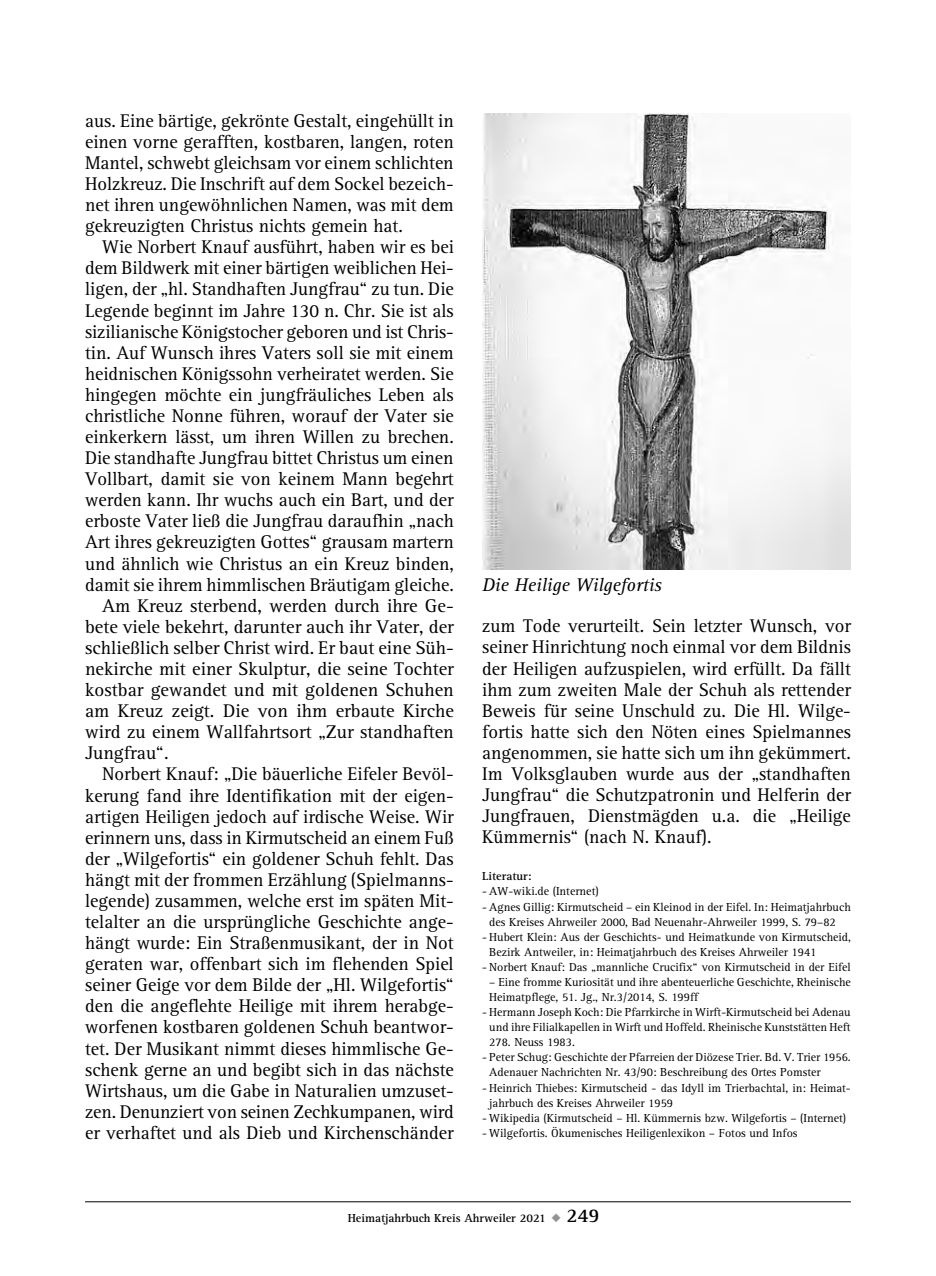
<style>
.page{position:relative;width:936px;height:1276px;background:#fff}
.page>*{position:absolute;margin:0;border:0;box-sizing:border-box;transform-origin:0 0}
.t1{font:19px/21px "AT Rotis Serif";color:#000;text-align:justify}
.t2{font:italic 19px "AT Rotis Serif";color:#000}
.t3{font:12px/15px "AT Rotis Serif";color:#000}
.t4{font:700 12px "AT Rotis Serif";color:#000}
.s1{color:#939393}
.s2{font-size:20px}
</style>
<div class="page">
<hr style="left:85px;top:1201px;width:765px;height:1px;background:#000">
<img style="left:482px;top:113px;width:368px;height:457px">
<p class="t1" style="left:85px;top:111px;width:370px">aus. Eine bärtige, gekrönte Gestalt, eingehüllt in einen vorne gerafften, kostbaren, langen, roten Mantel, schwebt gleichsam vor einem schlichten Holzkreuz. Die Inschrift auf dem Sockel bezeich&shy;net ihren ungewöhnlichen Namen, was mit dem gekreuzigten Christus nichts gemein hat.</p>
<p class="t1" style="left:102px;top:237px;width:353px">Wie Norbert Knauf ausführt, haben wir es bei</p>
<p class="t1" style="left:85px;top:258px;width:370px">dem Bildwerk mit einer bärtigen weiblichen Hei-</p>
<p class="t1" style="left:85px;top:279px;width:370px">ligen, der „hl. Standhaften Jungfrau“ zu tun. Die</p>
<p class="t1" style="left:85px;top:300px;width:370px">Legende beginnt im Jahre 130 n. Chr. Sie ist als</p>
<p class="t1" style="left:85px;top:321px;width:370px">sizilianische Königstocher geboren und ist Chris-</p>
<p class="t1" style="left:85px;top:342px;width:370px">tin. Auf Wunsch ihres Vaters soll sie mit einem</p>
<p class="t1" style="left:85px;top:363px;width:370px">heidnischen Königssohn verheiratet werden. Sie</p>
<p class="t1" style="left:85px;top:384px;width:370px">hingegen möchte ein jungfräuliches Leben als</p>
<p class="t1" style="left:85px;top:406px;width:370px">christliche Nonne führen, worauf der Vater sie</p>
<p class="t1" style="left:85px;top:427px;width:370px">einkerkern lässt, um ihren Willen zu brechen.</p>
<p class="t1" style="left:85px;top:448px;width:370px">Die standhafte Jungfrau bittet Christus um einen</p>
<p class="t1" style="left:85px;top:469px;width:370px">Vollbart, damit sie von keinem Mann begehrt</p>
<p class="t1" style="left:85px;top:490px;width:370px">werden kann. Ihr wuchs auch ein Bart, und der</p>
<p class="t1" style="left:85px;top:511px;width:370px">erboste Vater ließ die Jungfrau daraufhin „nach</p>
<p class="t1" style="left:85px;top:532px;width:370px">Art ihres gekreuzigten Gottes“ grausam martern</p>
<p class="t1" style="left:85px;top:553px;width:370px">und ähnlich wie Christus an ein Kreuz binden,</p>
<p class="t1" style="left:85px;top:574px;width:370px">damit sie ihrem himmlischen Bräutigam gleiche.</p>
<p class="t1" style="left:102px;top:595px;width:353px">Am Kreuz sterbend, werden durch ihre Ge-</p>
<p class="t1" style="left:85px;top:616px;width:370px">bete viele bekehrt, darunter auch ihr Vater, der</p>
<p class="t1" style="left:85px;top:637px;width:370px">schließlich selber Christ wird. Er baut eine Süh-</p>
<p class="t1" style="left:85px;top:659px;width:370px">nekirche mit einer Skulptur, die seine Tochter</p>
<p class="t1" style="left:85px;top:680px;width:370px">kostbar gewandet und mit goldenen Schuhen</p>
<p class="t1" style="left:85px;top:701px;width:370px">am Kreuz zeigt. Die von ihm erbaute Kirche</p>
<p class="t1" style="left:85px;top:722px;width:370px">wird zu einem Wallfahrtsort „Zur standhaften</p>
<p class="t1" style="left:85px;top:743px;width:85px">Jungfrau“.</p>
<p class="t1" style="left:102px;top:764px;width:353px">Norbert Knauf: „Die bäuerliche Eifeler Bevöl-</p>
<p class="t1" style="left:85px;top:785px;width:370px">kerung fand ihre Identifikation mit der eigen-</p>
<p class="t1" style="left:85px;top:806px;width:370px">artigen Heiligen jedoch auf irdische Weise. Wir</p>
<p class="t1" style="left:85px;top:827px;width:370px">erinnern uns, dass in Kirmutscheid an einem Fuß</p>
<p class="t1" style="left:85px;top:848px;width:370px">der „Wilgefortis“ ein goldener Schuh fehlt. Das</p>
<p class="t1" style="left:85px;top:869px;width:370px">hängt mit der frommen Erzählung (Spielmanns-</p>
<p class="t1" style="left:85px;top:890px;width:370px">legende) zusammen, welche erst im späten Mit-</p>
<p class="t1" style="left:85px;top:912px;width:370px">telalter an die ursprüngliche Geschichte ange-</p>
<p class="t1" style="left:85px;top:933px;width:370px">hängt wurde: Ein Straßenmusikant, der in Not</p>
<p class="t1" style="left:85px;top:954px;width:370px">geraten war, offenbart sich im flehenden Spiel</p>
<p class="t1" style="left:85px;top:975px;width:370px">seiner Geige vor dem Bilde der „Hl. Wilgefortis“</p>
<p class="t1" style="left:85px;top:996px;width:370px">den die angeflehte Heilige mit ihrem herabge-</p>
<p class="t1" style="left:85px;top:1017px;width:370px">worfenen kostbaren goldenen Schuh beantwor-</p>
<p class="t1" style="left:85px;top:1038px;width:370px">tet. Der Musikant nimmt dieses himmlische Ge-</p>
<p class="t1" style="left:85px;top:1059px;width:370px">schenk gerne an und begibt sich in das nächste</p>
<p class="t1" style="left:85px;top:1080px;width:370px">Wirtshaus, um die Gabe in Naturalien umzuset-</p>
<p class="t1" style="left:85px;top:1101px;width:370px">zen. Denunziert von seinen Zechkumpanen, wird</p>
<p class="t1" style="left:85px;top:1122px;width:370px">er verhaftet und als Dieb und Kirchenschänder</p>
<p class="t2" style="left:482px;top:574px;width:181px">Die Heilige Wilgefortis</p>
<p class="t1" style="left:482px;top:616px;width:370px">zum Tode verurteilt. Sein letzter Wunsch, vor seiner Hinrichtung noch einmal vor dem Bildnis der Heiligen aufzuspielen, wird erfüllt. Da fällt ihm zum zweiten Male der Schuh als rettender Beweis für seine Unschuld zu. Die Hl. Wilge&shy;fortis hatte sich den Nöten eines Spielmannes angenommen, sie hatte sich um ihn gekümmert.<br>Im Volksglauben wurde aus der „standhaften Jungfrau“ die Schutzpatronin und Helferin der Jungfrauen, Dienstmägden u.a. die „Heilige Kümmernis“ (nach N. Knauf).</p>
<p class="t4" style="left:482px;top:869px;width:51px">Literatur:</p>
<p class="t3" style="left:482px;top:884px;width:118px">- AW-wiki.de (Internet)</p>
<p class="t3" style="left:489px;top:899px;width:363px;text-indent:-7px">- Agnes Gillig: Kirmutscheid – ein Kleinod in der Eifel. In: Heimatjahrbuch des Kreises Ahrweiler 2000, Bad Neuenahr-Ahrweiler 1999, S. 79–82</p>
<p class="t3" style="left:489px;top:929px;width:363px;text-indent:-7px">- Hubert Klein: Aus der Geschichts- und Heimatkunde von Kirmutscheid,<br>Bezirk Antweiler, in: Heimatjahrbuch des Kreises Ahrweiler 1941</p>
<p class="t3" style="left:482px;top:959px;width:370px">- Norbert Knauf: Das „mannliche Crucifix“ von Kirmutscheid in der Eifel</p>
<p class="t3" style="left:489px;top:975px;width:363px">– Eine fromme Kuriosität und ihre abenteuerliche Geschichte, Rheinische<br>Heimatpflege, 51. Jg., Nr.3/2014, S. 199ff</p>
<p class="t3" style="left:489px;top:1005px;width:363px;text-align:justify;text-indent:-7px">- Hermann Joseph Koch: Die Pfarrkirche in Wirft-Kirmutscheid bei Adenau und ihre Filialkapellen in Wirft und Hoffeld. Rheinische Kunststätten Heft 278. Neuss 1983.</p>
<p class="t3" style="left:489px;top:1050px;width:363px;text-indent:-7px">- Peter Schug: Geschichte der Pfarreien der Diözese Trier. Bd. V. Trier 1956.<br>Adenauer Nachrichten Nr. 43/90: Beschreibung des Ortes Pomster</p>
<p class="t3" style="left:489px;top:1080px;width:363px;text-indent:-7px">- Heinrich Thiebes: Kirmutscheid - das Idyll im Trierbachtal, in: Heimat&shy;jahrbuch des Kreises Ahrweiler 1959</p>
<p class="t3" style="left:482px;top:1110px;width:365px">- Wikipedia (Kirmutscheid – Hl. Kümmernis bzw. Wilgefortis – (Internet)</p>
<p class="t3" style="left:482px;top:1125px;width:317px">- Wilgefortis. Ökumenisches Heiligenlexikon – Fotos und Infos</p>
<p class="t4" style="left:348px;top:1210px;width:253px">Heimatjahrbuch Kreis Ahrweiler 2021 <span class="s1">◆</span> <span class="s2">249</span></p>
</div>
